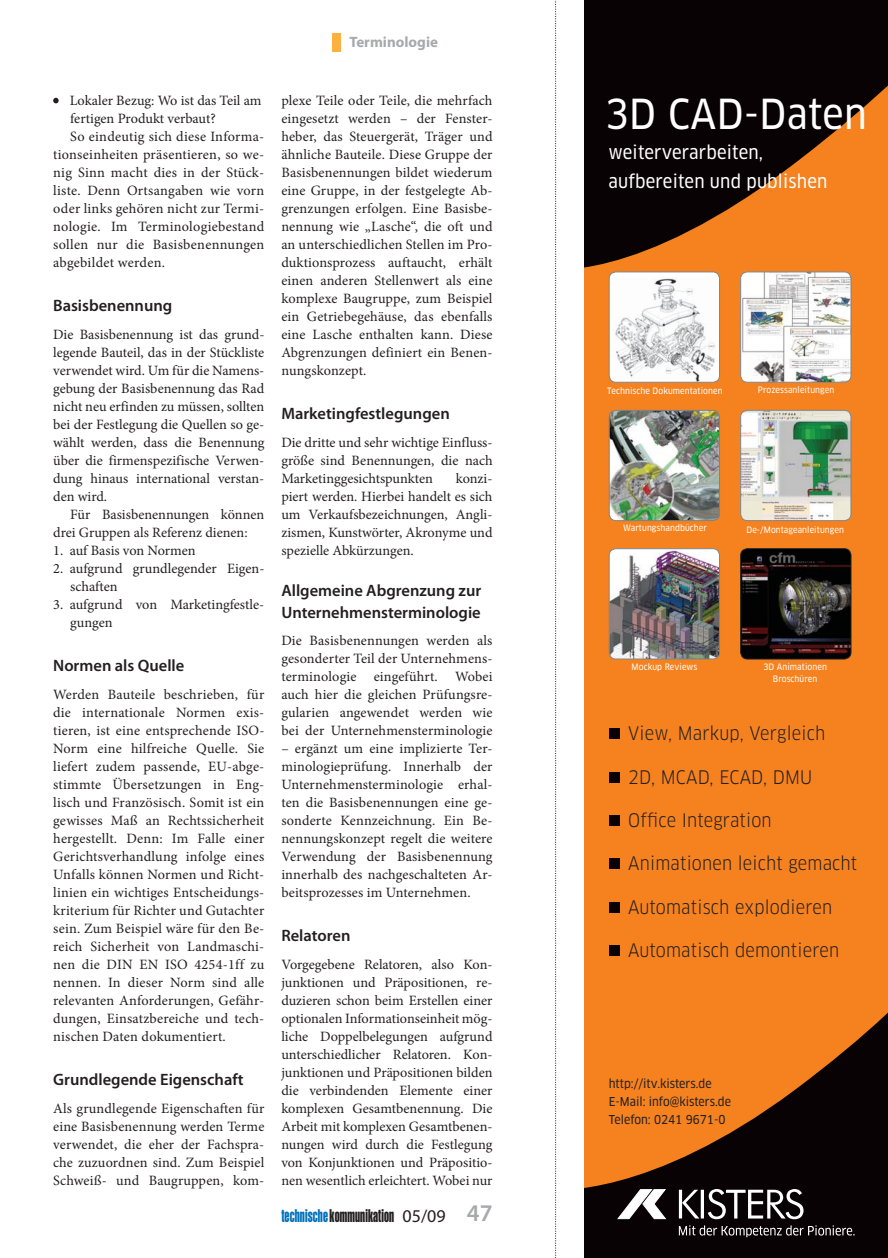
<style>
.page{position:relative;width:888px;height:1258px;background:#fff}
.page>*{position:absolute;margin:0;border:0;box-sizing:border-box;transform-origin:0 0}
.t1{font:40.5px "Clan OT Narrow News";letter-spacing:.01em;color:#fff}
.t2{font:condensed 18.3px "Clan OT";letter-spacing:.01em;color:#231f20}
.t3{font:18.3px/28.8px "Clan OT Narrow News";letter-spacing:.01em;color:#fff}
.t4{font:18px "Helvetica Extra Compressed";letter-spacing:.01em;color:#231f20;scale:.83 1}
.t5{font:600 16.5px/22.5px "Myriad Pro";color:#231f20}
.t6{font:700 15px "Myriad Pro";color:#a7a9ac}
.t7{font:14.25px/18px "Minion Pro";letter-spacing:.005em;color:#231f20;text-align:justify}
.t8{font:12px/18px "Clan OT Narrow News";color:#231f20}
.t9{font:8.7px/12px "Clan OT Narrow News";letter-spacing:.01em;color:#fff;text-align:center}
.s1{color:#0071bc}
.s2{font-family:"Myriad Pro"}
.s3{font-family:"Myriad Pro";font-weight:600;font-size:24px;color:#a7a9ac}
</style>
<div class="page">
<svg style="left:555px;top:0;width:1px;height:1258px"></svg>
<div style="left:584px;top:0;width:304px;height:1258px;background:#f5821f"></div>
<div style="left:610px;top:728px;width:10px;height:11px;background:#090204"></div>
<div style="left:610px;top:772px;width:10px;height:10px;background:#090204"></div>
<div style="left:610px;top:815px;width:10px;height:11px;background:#090204"></div>
<div style="left:610px;top:859px;width:10px;height:10px;background:#090204"></div>
<img style="left:609px;top:287px;width:110px;height:95px">
<div style="left:609px;top:272px;width:111px;height:110px;border:1px solid #808285;border-radius:7px"></div>
<img style="left:741px;top:549px;width:110px;height:110px;border-radius:7px">
<div style="left:740px;top:548px;width:111px;height:111px;border:1px solid #231f20;border-radius:7px"></div>
<img style="left:741px;top:272px;width:110px;height:110px;border-radius:7px">
<div style="left:740px;top:272px;width:111px;height:110px;border:1px solid #808285;border-radius:7px"></div>
<img style="left:741px;top:410px;width:110px;height:111px;border-radius:7px">
<div style="left:740px;top:410px;width:111px;height:111px;border:1px solid #808285;border-radius:7px"></div>
<img style="left:609px;top:549px;width:110px;height:110px;border-radius:7px">
<div style="left:609px;top:548px;width:111px;height:111px;border:1px solid #808285;border-radius:7px"></div>
<img style="left:609px;top:410px;width:110px;height:111px;border-radius:7px">
<div style="left:609px;top:410px;width:111px;height:111px;border:1px solid #808285;border-radius:7px"></div>
<svg style="left:584px;top:902px;width:304px;height:356px"></svg>
<svg style="left:584px;top:0;width:304px;height:287px;fill:#090204"></svg>
<hr style="left:679px;top:1190px;width:3px;height:28px;background:#fff">
<svg style="left:682px;top:1190px;width:17px;height:28px"></svg>
<hr style="left:701px;top:1190px;width:3px;height:28px;background:#fff">
<svg style="left:708px;top:1189px;width:95px;height:30px;background:#5a5657"></svg>
<svg style="left:618px;top:1189px;width:48px;height:30px"></svg>
<svg style="left:679px;top:1225px;width:176px;height:12px;background:#423c3e"></svg>
<svg style="left:53px;top:98px;width:6px;height:5px"></svg>
<div style="left:332px;top:34px;width:9px;height:18px;background:#fbb03f"></div>
<p class="t6" style="left:349px;top:37px;width:90px">Terminologie</p>
<p class="t7" style="left:70px;top:93px;width:193px">Lokaler Bezug: Wo ist das Teil am</p>
<p class="t7" style="left:70px;top:111px;width:147px">fertigen Produkt verbaut?</p>
<p class="t7" style="left:70px;top:129px;width:196px">So eindeutig sich diese Informa-</p>
<p class="t7" style="left:53px;top:147px;width:213px">tionseinheiten präsentieren, so we-</p>
<p class="t7" style="left:53px;top:165px;width:213px">nig Sinn macht dies in der Stück-</p>
<p class="t7" style="left:53px;top:183px;width:213px">liste. Denn Ortsangaben wie vorn</p>
<p class="t7" style="left:53px;top:201px;width:213px">oder links gehören nicht zur Termi-</p>
<p class="t7" style="left:53px;top:219px;width:213px">nologie. Im Terminologiebestand</p>
<p class="t7" style="left:53px;top:237px;width:213px">sollen nur die Basisbenennungen</p>
<p class="t7" style="left:53px;top:255px;width:113px">abgebildet werden.</p>
<p class="t5" style="left:53px;top:296px;width:121px">Basisbenennung</p>
<p class="t7" style="left:53px;top:327px;width:213px">Die Basisbenennung ist das grund&shy;legende Bauteil, das in der Stückliste verwendet wird. Um für die Namens&shy;gebung der Basisbenennung das Rad nicht neu erfinden zu müssen, sollten bei der Festlegung die Quellen so ge&shy;wählt werden, dass die Benennung über die firmenspezifische Verwen&shy;dung hinaus international verstan&shy;den wird.</p>
<p class="t7" style="left:53px;top:507px;width:213px;text-indent:17px">Für Basisbenennungen können drei Gruppen als Referenz dienen:</p>
<p class="t7" style="left:53px;top:543px;width:144px">1. auf Basis von Normen</p>
<p class="t7" style="left:70px;top:561px;width:196px;text-indent:-17px">2. aufgrund grundlegender Eigen&shy;schaften</p>
<p class="t7" style="left:70px;top:597px;width:196px;text-indent:-17px">3. aufgrund von Marketingfestle&shy;gungen</p>
<p class="t5" style="left:53px;top:656px;width:133px">Normen als Quelle</p>
<p class="t7" style="left:53px;top:687px;width:213px">Werden Bauteile beschrieben, für die internationale Normen exis&shy;tieren, ist eine entsprechende ISO-Norm eine hilfreiche Quelle. Sie liefert zudem passende, EU-abge&shy;stimmte Übersetzungen in Eng&shy;lisch und Französisch. Somit ist ein gewisses Maß an Rechtssicherheit hergestellt. Denn: Im Falle einer Gerichtsverhandlung infolge eines Unfalls können Normen und Richt&shy;linien ein wichtiges Entscheidungs&shy;kriterium für Richter und Gutachter sein. Zum Beispiel wäre für den Be&shy;reich Sicherheit von Landmaschi&shy;nen die DIN EN ISO 4254-1ff zu nennen. In dieser Norm sind alle relevanten Anforderungen, Gefähr&shy;dungen, Einsatzbereiche und tech&shy;nischen Daten dokumentiert.</p>
<p class="t5" style="left:53px;top:1070px;width:192px">Grundlegende Eigenschaft</p>
<p class="t7" style="left:53px;top:1101px;width:213px">Als grundlegende Eigenschaften für eine Basisbenennung werden Terme verwendet, die eher der Fachspra&shy;che zuzuordnen sind. Zum Beispiel Schweiß- und Baugruppen, kom-</p>
<p class="t7" style="left:281px;top:93px;width:213px">plexe Teile oder Teile, die mehrfach eingesetzt werden – der Fenster&shy;heber, das Steuergerät, Träger und ähnliche Bauteile. Diese Gruppe der Basisbenennungen bildet wiederum eine Gruppe, in der festgelegte Ab&shy;grenzungen erfolgen. Eine Basisbe&shy;nennung wie „Lasche“, die oft und an unterschiedlichen Stellen im Pro&shy;duktionsprozess auftaucht, erhält einen anderen Stellenwert als eine komplexe Baugruppe, zum Beispiel ein Getriebegehäuse, das ebenfalls eine Lasche enthalten kann. Diese Abgrenzungen definiert ein Benen&shy;nungskonzept.</p>
<p class="t5" style="left:281px;top:404px;width:170px">Marketingfestlegungen</p>
<p class="t7" style="left:281px;top:435px;width:213px">Die dritte und sehr wichtige Einfluss&shy;größe sind Benennungen, die nach Marketinggesichtspunkten</p>
<p class="t7" style="left:281px;top:471px;width:213px;text-indent:174px">konzi&shy;piert werden. Hierbei handelt es sich um Verkaufsbezeichnungen, Angli&shy;zismen, Kunstwörter, Akronyme und spezielle Abkürzungen.</p>
<p class="t5" style="left:281px;top:581px;width:201px">Allgemeine Abgrenzung zur<br>Unternehmensterminologie</p>
<p class="t7" style="left:281px;top:633px;width:213px">Die Basisbenennungen werden als gesonderter Teil der Unternehmens&shy;terminologie eingeführt. Wobei auch hier die gleichen Prüfungsre&shy;gularien angewendet werden wie bei der Unternehmensterminologie</p>
<p class="t7" style="left:281px;top:741px;width:213px">– ergänzt um eine implizierte Ter&shy;minologieprüfung. Innerhalb der Unternehmensterminologie erhal&shy;ten die Basisbenennungen eine ge&shy;sonderte Kennzeichnung. Ein Be&shy;nennungskonzept regelt die weitere Verwendung der Basisbenennung innerhalb des nachgeschalteten Ar&shy;beitsprozesses im Unternehmen.</p>
<p class="t5" style="left:281px;top:926px;width:71px">Relatoren</p>
<p class="t7" style="left:281px;top:957px;width:213px">Vorgegebene Relatoren, also Kon&shy;junktionen und Präpositionen, re&shy;duzieren schon beim Erstellen einer optionalen Informationseinheit mög&shy;liche Doppelbelegungen aufgrund unterschiedlicher Relatoren. Kon&shy;junktionen und Präpositionen bilden die verbindenden Elemente einer komplexen Gesamtbenennung. Die Arbeit mit komplexen Gesamtbenen&shy;nungen wird durch die Festlegung von Konjunktionen und Präpositio&shy;nen wesentlich erleichtert. Wobei nur</p>
<p class="t4" style="left:281px;top:1209px;width:256px"><span class="s1">technische</span> kommunikation <span class="s2">05/09</span> <span class="s3">47</span></p>
<h1 class="t1" style="left:605px;top:95px;width:263px">3D CAD-Daten</h1>
<p class="t3" style="left:608px;top:139px;width:220px">weiterverarbeiten, aufbereiten und publishen</p>
<p class="t9" style="left:607px;top:385px;width:117px">Technische Dokumentationen</p>
<p class="t9" style="left:758px;top:385px;width:78px">Prozessanleitungen</p>
<p class="t9" style="left:623px;top:522px;width:85px">Wartungshandbücher</p>
<p class="t9" style="left:746px;top:524px;width:99px">De-/Montageanleitungen</p>
<p class="t9" style="left:632px;top:661px;width:67px">Mockup Reviews</p>
<p class="t9" style="left:763px;top:662px;width:65px">3D Animationen<br>Broschüren</p>
<p class="t2" style="left:628px;top:725px;width:199px">View, Markup, Vergleich</p>
<p class="t2" style="left:628px;top:768px;width:186px">2D, MCAD, ECAD, DMU</p>
<p class="t2" style="left:628px;top:812px;width:145px">Office Integration</p>
<p class="t2" style="left:628px;top:855px;width:230px">Animationen leicht gemacht</p>
<p class="t2" style="left:628px;top:899px;width:205px">Automatisch explodieren</p>
<p class="t2" style="left:628px;top:942px;width:212px">Automatisch demontieren</p>
<p class="t8" style="left:609px;top:1075px;width:124px">http://itv.kisters.de<br>E-Mail: info@kisters.de<br>Telefon: 0241 9671-0</p>
</div>
